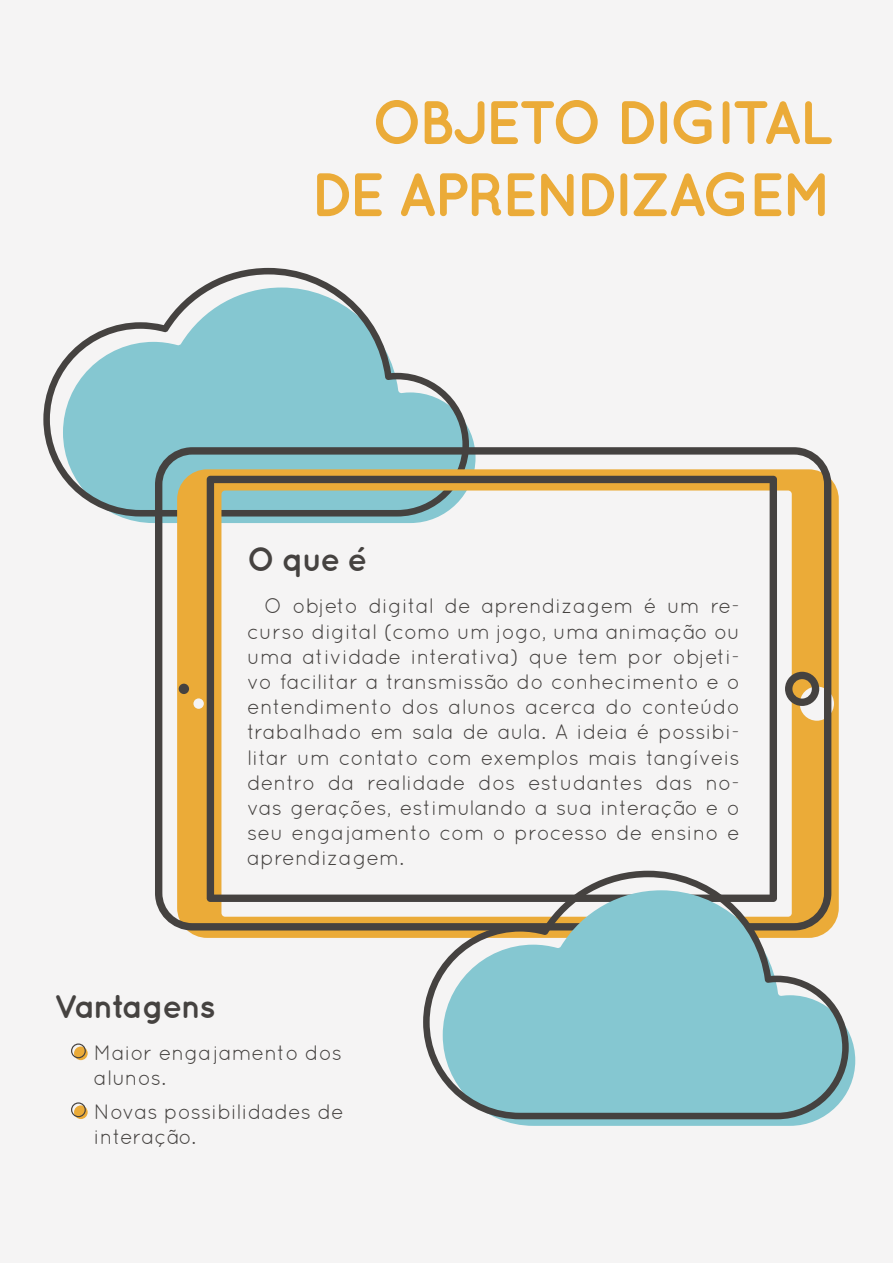
<style>
.page{position:relative;width:893px;height:1263px;background:#f5f4f4}
.page>*{position:absolute;margin:0;border:0;box-sizing:border-box;transform-origin:0 0}
.t1{font:700 61.2px/72.2px "Quicksand";letter-spacing:-.05em;color:#ebab38;text-align:right}
.t2{font:700 33px "Quicksand";letter-spacing:-.05em;color:#454240}
.t3{font:21px/25.2px "Quicksand";color:#454240}
</style>
<div class="page">
<svg style="left:43px;top:268px;width:426px;height:248px;fill:#85c7d1"></svg>
<svg style="left:155px;top:447px;width:676px;height:483px"></svg>
<svg style="left:74px;top:1046px;width:14px;height:14px"></svg>
<svg style="left:71px;top:1043px;width:15px;height:15px"></svg>
<svg style="left:74px;top:1105px;width:14px;height:14px"></svg>
<svg style="left:71px;top:1102px;width:15px;height:15px"></svg>
<svg style="left:499px;top:1033px;width:356px;height:93px;fill:#85c7d1"></svg>
<svg style="left:423px;top:871px;width:426px;height:248px;fill:#85c7d1"></svg>
<h1 class="t1" style="left:311px;top:85px;width:524px">OBJETO DIGITAL<br>DE APRENDIZAGEM</h1>
<h2 class="t2" style="left:247px;top:540px;width:122px">O que é</h2>
<p class="t3" style="left:247px;top:593px;width:494px;text-align:justify;text-indent:17px">O objeto digital de aprendizagem é um re&shy;curso digital (como um jogo, uma animação ou uma atividade interativa) que tem por objeti&shy;vo facilitar a transmissão do conhecimento e o entendimento dos alunos acerca do conteúdo trabalhado em sala de aula. A ideia é possibi&shy;litar um contato com exemplos mais tangíveis dentro da realidade dos estudantes das no&shy;vas gerações, estimulando a sua interação e o seu engajamento com o processo de ensino e aprendizagem.</p>
<h2 class="t2" style="left:54px;top:986px;width:163px">Vantagens</h2>
<p class="t3" style="left:94px;top:1040px;width:250px">Maior engajamento dos alunos.</p>
<p class="t3" style="left:94px;top:1099px;width:251px">Novas possibilidades de interação.</p>
</div>
